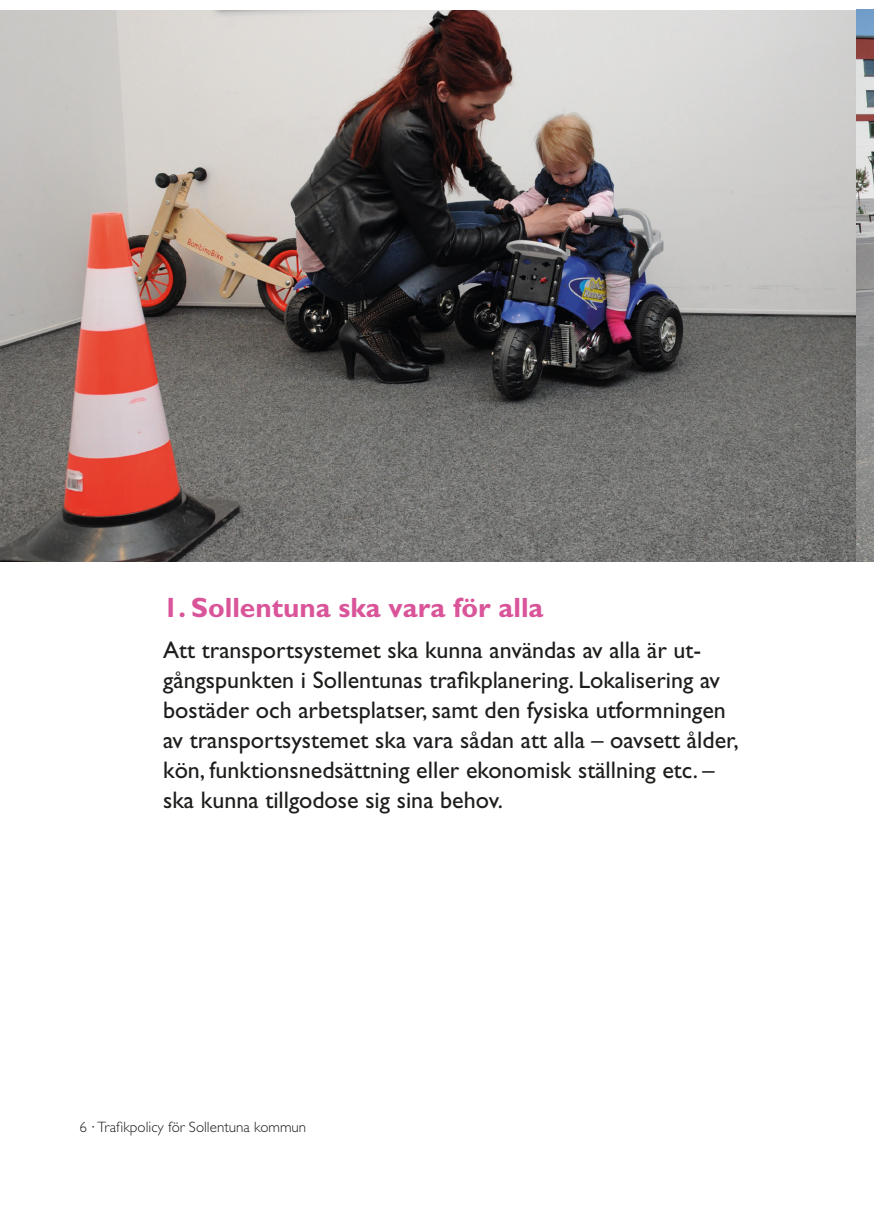
<style>
.page{position:relative;width:874px;height:1225px;background:#fff}
.page>*{position:absolute;margin:0;border:0;box-sizing:border-box;transform-origin:0 0}
.t1{font:700 28px "Gill Sans";color:#d95499}
.t2{font:24px/30px "Gill Sans";color:#1d1d1b}
.t3{font:300 15px "Gill Sans";color:#1d1d1b}
</style>
<div class="page">
<img style="left:0;top:10px;width:873px;height:552px">
<p class="t1" style="left:163px;top:591px;width:381px">1. Sollentuna ska vara för alla</p>
<p class="t2" style="left:163px;top:635px;width:576px">Att transportsystemet ska kunna användas av alla är ut&shy;gångspunkten i Sollentunas trafikplanering. Lokalisering av bostäder och arbetsplatser, samt den fysiska utformningen av transportsystemet ska vara sådan att alla – oavsett ålder, kön, funktionsnedsättning eller ekonomisk ställning etc. – ska kunna tillgodose sig sina behov.</p>
<p class="t3" style="left:79px;top:1118px;width:228px">6 ∙ Trafikpolicy för Sollentuna kommun</p>
</div>
